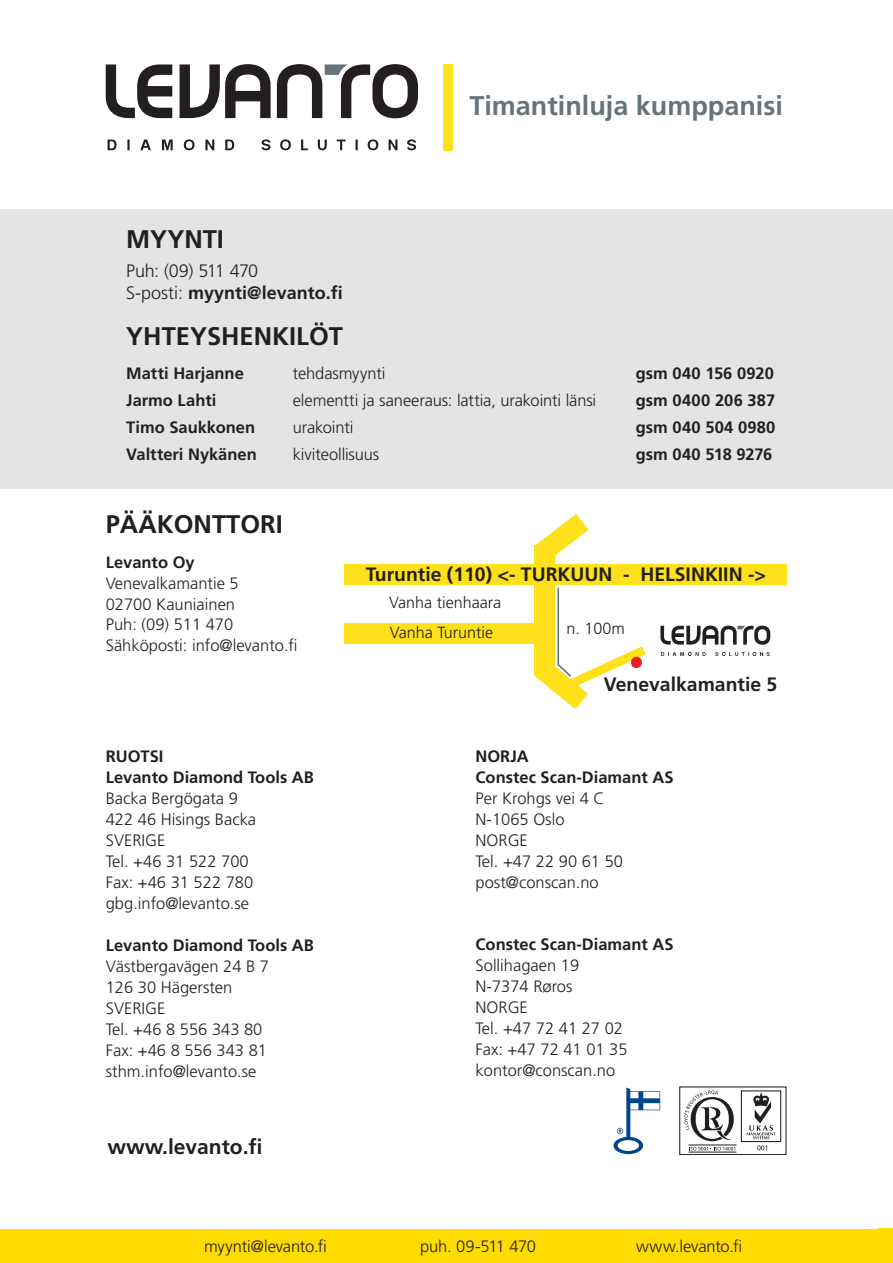
<style>
.page{position:relative;width:893px;height:1263px;background:#fff}
.page>*{position:absolute;margin:0;border:0;box-sizing:border-box;transform-origin:0 0}
.t1{font:700 27px "Frutiger LT";color:#677379}
.t2{font:700 25.5px "Frutiger LT";color:#231f20}
.t3{font:700 21px "Frutiger LT";color:#231f20}
.t4{font:700 19.35px "Frutiger LT";color:#231f20}
.t5{font:300 18px/22.5px "Frutiger LT";letter-spacing:-.04em;color:#231f20}
.t6{font:300 16.5px/21px "Frutiger LT";color:#231f20}
.t7{font:700 16.5px/21px "Frutiger LT";color:#231f20}
.t8{font:300 16.5px "Frutiger LT";letter-spacing:-.03em;color:#231f20}
.t9{font:300 16.2px/30px "Frutiger LT";color:#231f20}
.s1{font-weight:700}
</style>
<div class="page">
<div style="left:0;top:1229px;width:893px;height:34px;background:#ffdc01"></div>
<div style="left:0;top:209px;width:893px;height:279px;background:#e4e4e4"></div>
<svg style="left:661px;top:652px;width:109px;height:4px"></svg>
<svg style="left:660px;top:626px;width:110px;height:19px"></svg>
<div style="left:344px;top:564px;width:442px;height:20px;background:#ffe11b"></div>
<div style="left:344px;top:623px;width:195px;height:20px;background:#ffe11b"></div>
<div style="left:534px;top:546px;width:21px;height:130px;background:#ffe11b"></div>
<svg style="left:534px;top:514px;width:55px;height:42px"></svg>
<hr style="left:557px;top:588px;width:2px;height:77px;background:#677379">
<svg style="left:535px;top:646px;width:111px;height:62px"></svg>
<svg style="left:108px;top:139px;width:308px;height:11px"></svg>
<svg style="left:106px;top:64px;width:312px;height:54px"></svg>
<div style="left:444px;top:64px;width:9px;height:87px;background:#ffe11b"></div>
<svg style="left:613px;top:1087px;width:47px;height:67px"></svg>
<svg style="left:679px;top:1086px;width:107px;height:69px"></svg>
<h1 class="t1" style="left:469px;top:89px;width:315px">Timantinluja kumppanisi</h1>
<h2 class="t2" style="left:126px;top:224px;width:99px">MYYNTI</h2>
<p class="t5" style="left:126px;top:260px;width:218px">Puh: (09) 511 470<br>S-posti: <span class="s1">myynti@levanto.fi</span></p>
<h2 class="t2" style="left:126px;top:321px;width:218px">YHTEYSHENKILÖT</h2>
<p class="t7" style="left:126px;top:363px;width:119px">Matti Harjanne</p>
<p class="t6" style="left:293px;top:363px;width:94px">tehdasmyynti</p>
<p class="t7" style="left:636px;top:363px;width:140px">gsm 040 156 0920</p>
<p class="t7" style="left:126px;top:390px;width:92px">Jarmo Lahti</p>
<p class="t6" style="left:293px;top:390px;width:305px">elementti ja saneeraus: lattia, urakointi länsi</p>
<p class="t7" style="left:636px;top:390px;width:141px">gsm 0400 206 387</p>
<p class="t7" style="left:126px;top:417px;width:131px">Timo Saukkonen</p>
<p class="t6" style="left:293px;top:417px;width:62px">urakointi</p>
<p class="t7" style="left:636px;top:417px;width:141px">gsm 040 504 0980</p>
<p class="t7" style="left:126px;top:444px;width:132px">Valtteri Nykänen</p>
<p class="t6" style="left:293px;top:444px;width:88px">kiviteollisuus</p>
<p class="t7" style="left:636px;top:444px;width:138px">gsm 040 518 9276</p>
<h2 class="t2" style="left:106px;top:509px;width:179px">PÄÄKONTTORI</h2>
<p class="t7" style="left:106px;top:552px;width:90px">Levanto Oy</p>
<p class="t6" style="left:106px;top:573px;width:193px">Venevalkamantie 5<br>02700 Kauniainen<br>Puh: (09) 511 470<br>Sähköposti: info@levanto.fi</p>
<p class="t7" style="left:106px;top:745px;width:210px">RUOTSI<br>Levanto Diamond Tools AB</p>
<p class="t6" style="left:106px;top:788px;width:152px">Backa Bergögata 9<br>422 46 Hisings Backa<br>SVERIGE<br>Tel. +46 31 522 700<br>Fax: +46 31 522 780 gbg.info@levanto.se</p>
<p class="t7" style="left:106px;top:934px;width:210px">Levanto Diamond Tools AB</p>
<p class="t6" style="left:106px;top:956px;width:165px">Västbergavägen 24 B 7<br>126 30 Hägersten<br>SVERIGE<br>Tel. +46 8 556 343 80<br>Fax: +46 8 556 343 81 sthm.info@levanto.se</p>
<p class="t3" style="left:107px;top:1134px;width:157px">www.levanto.fi</p>
<p class="t4" style="left:366px;top:563px;width:402px">Turuntie (110) &lt;- TURKUUN - HELSINKIIN -&gt;</p>
<p class="t9" style="left:389px;top:587px;width:114px">Vanha tienhaara<br>Vanha Turuntie</p>
<p class="t9" style="left:567px;top:613px;width:60px">n. 100m</p>
<p class="t4" style="left:604px;top:673px;width:175px">Venevalkamantie 5</p>
<p class="t7" style="left:476px;top:745px;width:200px">NORJA<br>Constec Scan-Diamant AS</p>
<p class="t6" style="left:476px;top:788px;width:149px">Per Krohgs vei 4 C<br>N-1065 Oslo<br>NORGE<br>Tel. +47 22 90 61 50 post@conscan.no</p>
<p class="t7" style="left:476px;top:934px;width:200px">Constec Scan-Diamant AS</p>
<p class="t6" style="left:476px;top:955px;width:154px">Sollihagaen 19<br>N-7374 Røros<br>NORGE<br>Tel. +47 72 41 27 02<br>Fax: +47 72 41 01 35 kontor@conscan.no</p>
<p class="t6" style="left:204px;top:1236px;width:124px">myynti@levanto.fi</p>
<p class="t8" style="left:420px;top:1236px;width:117px">puh. 09-511 470</p>
<p class="t6" style="left:636px;top:1236px;width:108px">www.levanto.fi</p>
</div>
